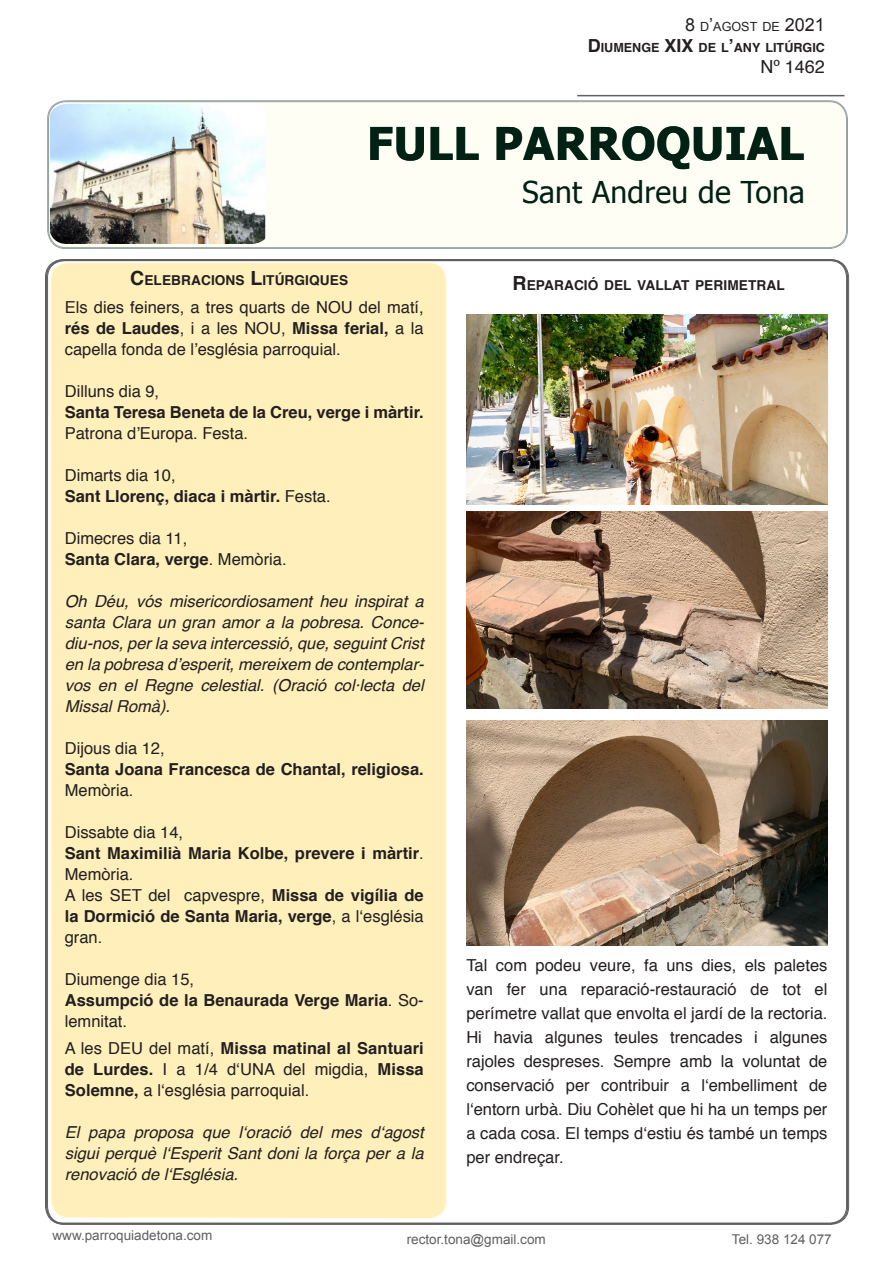
<style>
.page{position:relative;width:893px;height:1263px;background:#fff}
.page>*{position:absolute;margin:0;border:0;box-sizing:border-box;transform-origin:0 0}
.t1{font:700 45px "Tahoma";letter-spacing:.01em;color:#002113}
.t2{font:30px "Tahoma";letter-spacing:.01em;color:#002113}
.Estilo_de_arial_regu{font:18px "Helvetica";color:#231f20}
.t3{font:16.5px/24px "Helvetica";color:#231f20;text-align:justify}
.t4{font:700 16.5px/21px "Helvetica";color:#231f20}
.t5{font:italic 16.5px/21px "Helvetica";color:#231f20;text-align:justify}
.t6{font:700 13.65px "Helvetica";letter-spacing:.005em;color:#231f20}
.t7{font:13.5px "Arial";color:#5f5f62}
.Estilo_de_arial_regu-2{font:700 12.6px "Helvetica";color:#231f20}
.Estilo_de_arial_regu-3{font:12.6px "Arial";color:#231f20}
.s1{font-size:18px}
.s2{font-size:19.5px}
.s3{font-weight:700}
.s4{font-weight:400}
</style>
<div class="page">
<div style="left:48px;top:101px;width:799px;height:147px;background:#fffef5;border-radius:18px"></div>
<svg style="left:49px;top:100px;width:399px;height:1125px;background:#fdefc0"></svg>
<img style="left:50px;top:104px;width:215px;height:140px">
<img style="left:466px;top:720px;width:361px;height:226px">
<img style="left:466px;top:511px;width:361px;height:198px">
<img style="left:466px;top:314px;width:361px;height:190px">
<hr style="left:577px;top:95px;width:267px;height:1px;background:#5f5f62">
<p class="Estilo_de_arial_regu-3" style="left:685px;top:18px;width:141px"><span class="s1">8</span> D<span class="s1">’</span>AGOST DE <span class="s1">2021</span></p>
<p class="Estilo_de_arial_regu-2" style="left:588px;top:38px;width:238px"><span class="s1">D</span>IUMENGE <span class="s1">XIX</span> DE L<span class="s1">’</span>ANY LITÚRGIC</p>
<p class="Estilo_de_arial_regu" style="left:760px;top:53px;width:66px">Nº 1462</p>
<p class="t1" style="left:367px;top:112px;width:438px">FULL PARROQUIAL</p>
<p class="t6" style="left:130px;top:269px;width:219px"><span class="s2">C</span>ELEBRACIONS <span class="s2">L</span>ITÚRGIQUES</p>
<p class="t3" style="left:65px;top:297px;width:360px;line-height:21px">Els dies feiners, a tres quarts de NOU del matí, <span class="s3">rés de Laudes</span>, i a les NOU, <span class="s3">Missa ferial,</span> a la capella fonda de l’església parroquial.</p>
<p class="t3" style="left:65px;top:380px;width:96px">Dilluns dia 9,</p>
<p class="t4" style="left:65px;top:402px;width:361px">Santa Teresa Beneta de la Creu, verge i màrtir.<br><span class="s4">Patrona d’Europa. Festa.</span></p>
<p class="t3" style="left:65px;top:464px;width:112px">Dimarts dia 10,</p>
<p class="t4" style="left:65px;top:486px;width:267px">Sant Llorenç, diaca i màrtir. <span class="s4">Festa.</span></p>
<p class="t3" style="left:65px;top:527px;width:124px">Dimecres dia 11,</p>
<p class="t4" style="left:65px;top:549px;width:223px">Santa Clara, verge<span class="s4">. Memòria.</span></p>
<p class="t5" style="left:65px;top:591px;width:361px">Oh Déu, vós misericordiosament heu inspirat a santa Clara un gran amor a la pobresa. Conce&shy;diu-nos, per la seva intercessió, que, seguint Crist en la pobresa d’esperit, mereixem de contemplar&shy;vos en el Regne celestial. (Oració col·lecta del Missal Romà).</p>
<p class="t3" style="left:65px;top:737px;width:101px">Dijous dia 12,</p>
<p class="t4" style="left:65px;top:759px;width:360px">Santa Joana Francesca de Chantal, religiosa.<br><span class="s4">Memòria.</span></p>
<p class="t3" style="left:65px;top:821px;width:120px">Dissabte dia 14,</p>
<p class="t4" style="left:65px;top:843px;width:360px">Sant Maximilià Maria Kolbe, prevere i màrtir<span class="s4">.<br>Memòria.</span></p>
<p class="t4" style="left:65px;top:885px;width:360px;text-align:justify"><span class="s4">A les SET del capvespre,</span> Missa de vigília de la Dormició de Santa Maria, verge<span class="s4">, a l‘església gran.</span></p>
<p class="t3" style="left:65px;top:968px;width:131px">Diumenge dia 15,</p>
<p class="t4" style="left:65px;top:990px;width:360px">Assumpció de la Benaurada Verge Maria<span class="s4">. So&shy;lemnitat.</span></p>
<p class="t3" style="left:65px;top:1038px;width:360px;line-height:21px">A les DEU del matí, <span class="s3">Missa matinal al Santuari de Lurdes.</span> I a 1/4 d‘UNA del migdia, <span class="s3">Missa Solemne,</span> a l‘església parroquial.</p>
<p class="t5" style="left:65px;top:1122px;width:360px">El papa proposa que l‘oració del mes d‘agost sigui perquè l‘Esperit Sant doni la força per a la renovació de l‘Església.</p>
<h2 class="t2" style="left:522px;top:172px;width:284px">Sant Andreu de Tona</h2>
<p class="t6" style="left:513px;top:274px;width:274px"><span class="s2">R</span> EPARACIÓ DEL VALLAT PERIMETRAL</p>
<p class="t3" style="left:466px;top:954px;width:363px">Tal com podeu veure, fa uns dies, els paletes van fer una reparació-restauració de tot el perímetre vallat que envolta el jardí de la rectoria.<br>Hi havia algunes teules trencades i algunes rajoles despreses. Sempre amb la voluntat de conservació per contribuir a l‘embelliment de l‘entorn urbà. Diu Cohèlet que hi ha un temps per a cada cosa. El temps d‘estiu és també un temps per endreçar.</p>
<p class="t7" style="left:53px;top:1227px;width:161px">www.parroquiadetona.com</p>
<p class="t7" style="left:407px;top:1230px;width:140px">rector.tona@gmail.com</p>
<p class="t7" style="left:732px;top:1230px;width:101px">Tel. 938 124 077</p>
</div>
